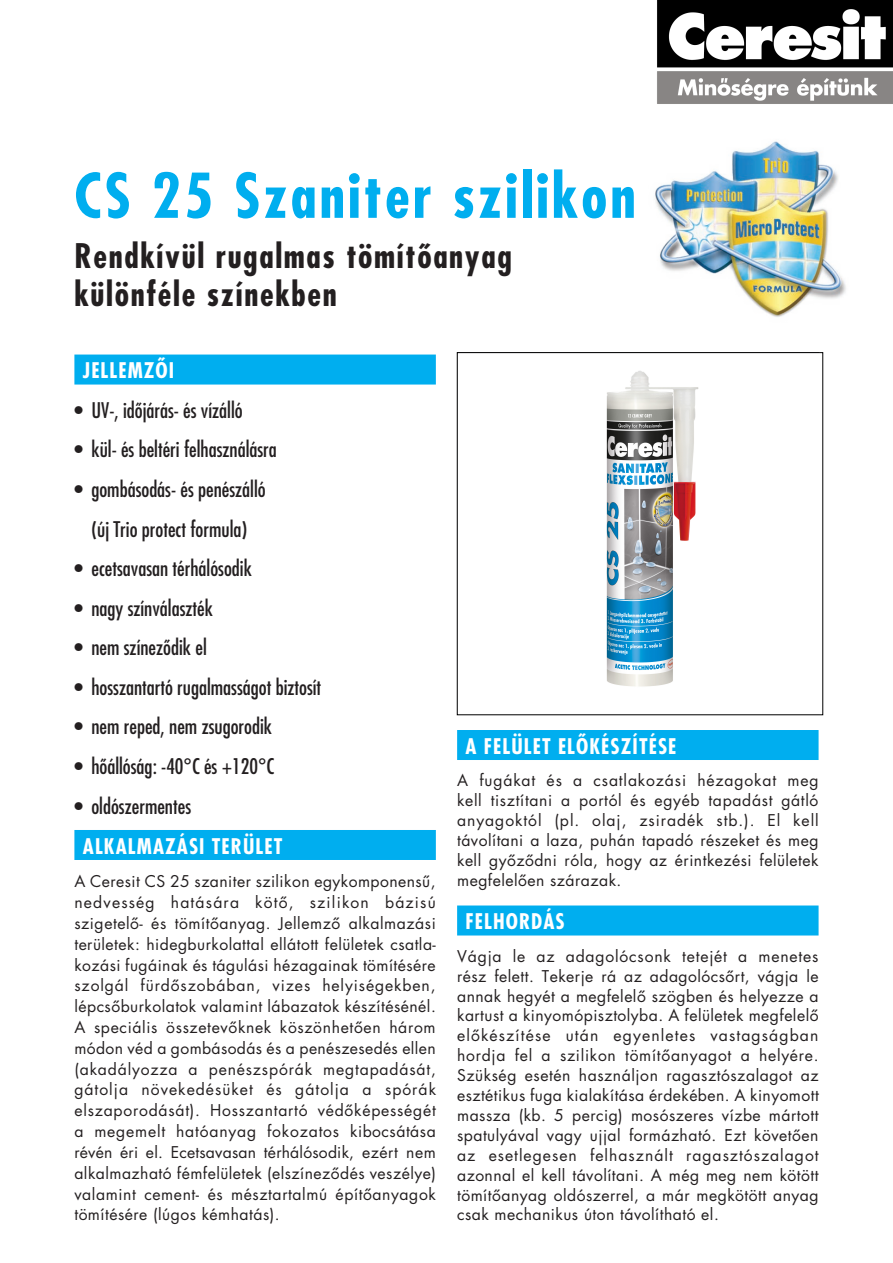
<style>
.page{position:relative;width:893px;height:1263px;background:#fff}
.page>*{position:absolute;margin:0;border:0;box-sizing:border-box;transform-origin:0 0}
.Headline{font:700 60px "Futura H Condensed";letter-spacing:.05em;color:#00aeef}
.Headline_2{font:700 33px/37.5px "Futura H Condensed";letter-spacing:.05em;color:#231f20}
.Jellemzo_alap{font:21px/39.6px "Futura H Condensed";color:#231f20;text-align:center}
.Csik_cian{font:700 21px "Futura H Condensed";letter-spacing:.05em;color:#fff}
.Jellemzo_elso{font:21px "Futura H Condensed";color:#231f20}
.Jellemzo_utolso{font:21px "Futura H Condensed";color:#231f20}
.szoveg{font:15.75px/20.9px "Futura H Book";letter-spacing:.03em;color:#231f20;text-align:justify}
.szoveg_elso{font:15.75px/20px "Futura H Book";letter-spacing:.03em;color:#231f20;text-align:justify}
</style>
<div class="page">
<div style="left:74px;top:355px;width:362px;height:30px;background:#00aeef"></div>
<div style="left:74px;top:830px;width:362px;height:30px;background:#00aeef"></div>
<div style="left:457px;top:730px;width:362px;height:30px;background:#00aeef"></div>
<div style="left:457px;top:905px;width:362px;height:30px;background:#00aeef"></div>
<img style="left:654px;top:141px;width:192px;height:176px">
<img style="left:657px;top:0;width:236px;height:104px">
<div style="left:457px;top:352px;width:366px;height:363px;background:#fff;border:1px solid #000"></div>
<img style="left:606px;top:371px;width:93px;height:316px">
<p class="Headline" style="left:74px;top:157px;width:563px">CS 25 Szaniter szilikon</p>
<p class="Headline_2" style="left:74px;top:237px;width:439px">Rendkívül rugalmas tömítôanyag különféle színekben</p>
<p class="Csik_cian" style="left:83px;top:357px;width:93px">JELLEMZÔI</p>
<p class="Jellemzo_elso" style="left:74px;top:397px;width:170px">• UV-, idôjárás- és vízálló</p>
<p class="Jellemzo_alap" style="left:74px;top:429px;width:204px">• kül- és beltéri felhasználásra</p>
<p class="Jellemzo_alap" style="left:74px;top:469px;width:193px">• gombásodás- és penészálló (új Trio protect formula)</p>
<p class="Jellemzo_alap" style="left:74px;top:548px;width:179px">• ecetsavasan térhálósodik</p>
<p class="Jellemzo_alap" style="left:74px;top:588px;width:140px">• nagy színválaszték</p>
<p class="Jellemzo_alap" style="left:74px;top:627px;width:134px">• nem színezôdik el</p>
<p class="Jellemzo_alap" style="left:74px;top:667px;width:248px">• hosszantartó rugalmasságot biztosít</p>
<p class="Jellemzo_alap" style="left:74px;top:706px;width:199px">• nem reped, nem zsugorodik</p>
<p class="Jellemzo_alap" style="left:74px;top:746px;width:201px">• hôállóság: -40°C és +120°C</p>
<p class="Jellemzo_utolso" style="left:74px;top:792px;width:118px">• oldószermentes</p>
<p class="Csik_cian" style="left:83px;top:832px;width:201px">ALKALMAZÁSI TERÜLET</p>
<p class="szoveg" style="left:74px;top:871px;width:363px">A Ceresit CS 25 szaniter szilikon egykomponensû, nedvesség hatására kötô, szilikon bázisú szigetelô- és tömítôanyag. Jellemzô alkalmazási területek: hidegburkolattal ellátott felületek csatla&shy;kozási fugáinak és tágulási hézagainak tömítésére szolgál fürdôszobában, vizes helyiségekben, lépcsôburkolatok valamint lábazatok készítésénél.<br>A speciális összetevôknek köszönhetôen három módon véd a gombásodás és a penészesedés ellen (akadályozza a penészspórák megtapadását, gátolja növekedésüket és gátolja a spórák elszaporodását). Hosszantartó védôképességét a megemelt hatóanyag fokozatos kibocsátása révén éri el. Ecetsavasan térhálósodik, ezért nem alkalmazható fémfelületek (elszínezôdés veszélye) valamint cement- és mésztartalmú építôanyagok tömítésére (lúgos kémhatás).</p>
<p class="Csik_cian" style="left:466px;top:732px;width:212px">A FELÜLET ELÔKÉSZÍTÉSE</p>
<p class="szoveg" style="left:457px;top:770px;width:363px;line-height:20px">A fugákat és a csatlakozási hézagokat meg kell tisztítani a portól és egyéb tapadást gátló anyagoktól (pl. olaj, zsiradék stb.). El kell távolítani a laza, puhán tapadó részeket és meg kell gyôzôdni róla, hogy az érintkezési felületek megfelelôen szárazak.</p>
<p class="Csik_cian" style="left:466px;top:908px;width:101px">FELHORDÁS</p>
<p class="szoveg_elso" style="left:457px;top:946px;width:363px">Vágja le az adagolócsonk tetejét a menetes rész felett. Tekerje rá az adagolócsôrt, vágja le annak hegyét a megfelelô szögben és helyezze a kartust a kinyomópisztolyba. A felületek megfelelô elôkészítése után egyenletes vastagságban hordja fel a szilikon tömítôanyagot a helyére.<br>Szükség esetén használjon ragasztószalagot az esztétikus fuga kialakítása érdekében. A kinyomott massza (kb. 5 percig) mosószeres vízbe mártott spatulyával vagy ujjal formázható. Ezt követôen az esetlegesen felhasznált ragasztószalagot azonnal el kell távolítani. A még meg nem kötött tömítôanyag oldószerrel, a már megkötött anyag csak mechanikus úton távolítható el.</p>
</div>
